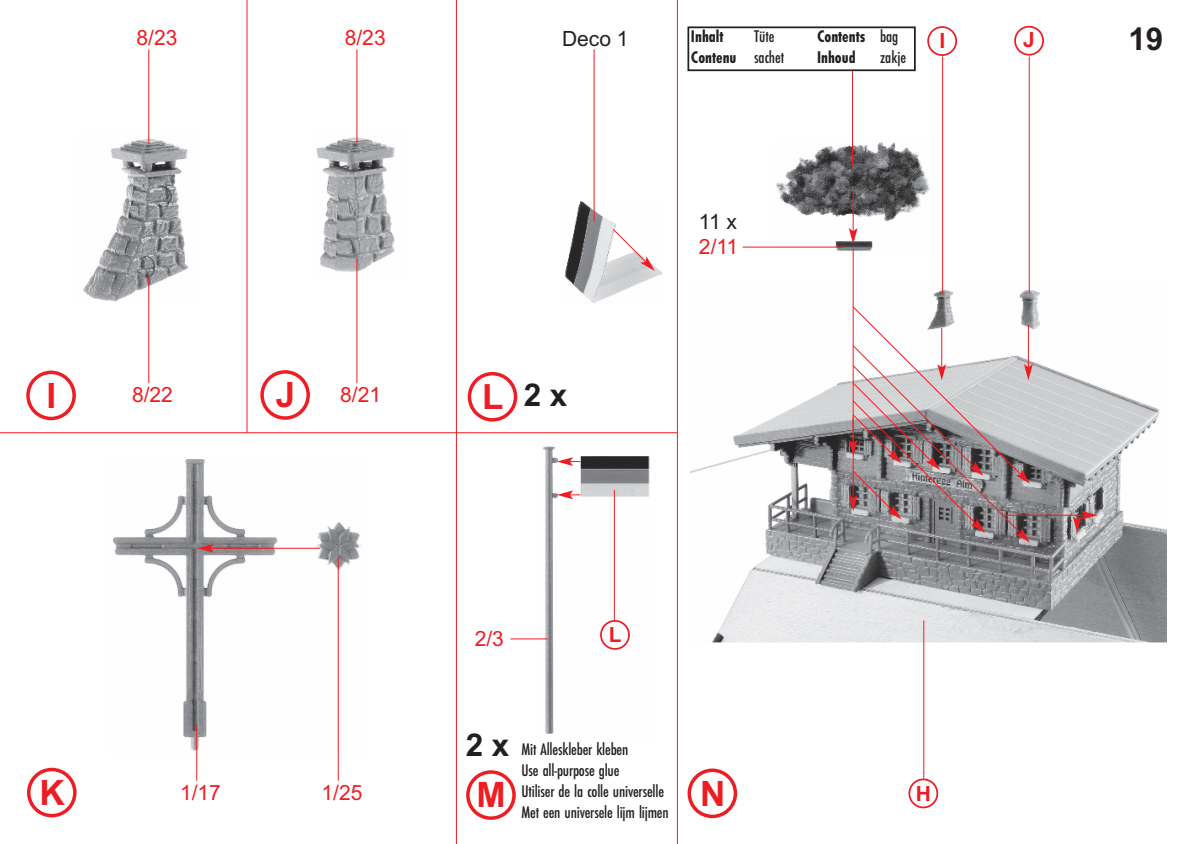
<style>
.page{position:relative;width:1191px;height:844px;background:#fff}
.page>*{position:absolute;margin:0;border:0;box-sizing:border-box;transform-origin:0 0}
.t1{font:700 35px "Arial";color:#ee1d23}
.t2{font:700 31.5px "Arial";color:#231f20}
.t3{font:21px "Arial";color:#ee1d23}
.t4{font:21px "Arial";color:#231f20}
.t5{font:700 21px "Arial";color:#ee1d23}
.t6{font:17.5px/21px "Futura EF Medium Con";letter-spacing:-.01em;color:#231f20}
.t7{font:17.5px "Futura EF Bold Con";color:#231f20}
.s1{font-family:"Futura EF Medium Con"}
</style>
<div class="page">
<img style="left:690px;top:282px;width:476px;height:360px">
<img style="left:113px;top:459px;width:248px;height:294px">
<img style="left:774px;top:142px;width:156px;height:111px">
<img style="left:316px;top:130px;width:79px;height:149px">
<img style="left:83px;top:133px;width:106px;height:169px">
<hr style="left:246px;top:0;width:1px;height:432px;background:#ee1d23">
<hr style="left:148px;top:49px;width:1px;height:94px;background:#ee1d23">
<hr style="left:148px;top:276px;width:1px;height:107px;background:#ee1d23">
<hr style="left:196px;top:725px;width:1px;height:55px;background:#ee1d23">
<hr style="left:338px;top:556px;width:1px;height:224px;background:#ee1d23">
<hr style="left:356px;top:49px;width:1px;height:94px;background:#ee1d23">
<hr style="left:356px;top:259px;width:1px;height:124px;background:#ee1d23">
<svg style="left:27px;top:767px;width:50px;height:50px"></svg>
<svg style="left:468px;top:372px;width:49px;height:49px"></svg>
<svg style="left:1014px;top:26px;width:30px;height:30px"></svg>
<img style="left:536px;top:446px;width:114px;height:288px">
<img style="left:565px;top:199px;width:98px;height:104px">
<hr style="left:614px;top:490px;width:1px;height:131px;background:#ee1d23">
<hr style="left:942px;top:56px;width:1px;height:237px;background:#ee1d23">
<hr style="left:852px;top:70px;width:1px;height:96px;background:#ee1d23">
<hr style="left:510px;top:638px;width:37px;height:1px;background:#ee1d23">
<svg style="left:612px;top:228px;width:43px;height:43px"></svg>
<svg style="left:557px;top:457px;width:23px;height:9px"></svg>
<hr style="left:210px;top:547px;width:110px;height:1px;background:#ee1d23">
<svg style="left:197px;top:543px;width:17px;height:9px"></svg>
<hr style="left:852px;top:248px;width:1px;height:250px;background:#ee1d23">
<hr style="left:1002px;top:514px;width:82px;height:1px;background:#ee1d23">
<svg style="left:1072px;top:510px;width:25px;height:22px"></svg>
<hr style="left:852px;top:189px;width:1px;height:42px;background:#ee1d23">
<svg style="left:848px;top:228px;width:9px;height:16px"></svg>
<hr style="left:1028px;top:56px;width:1px;height:237px;background:#ee1d23">
<svg style="left:848px;top:305px;width:184px;height:237px"></svg>
<svg style="left:557px;top:490px;width:23px;height:9px"></svg>
<svg style="left:26px;top:370px;width:50px;height:50px"></svg>
<svg style="left:927px;top:26px;width:30px;height:30px"></svg>
<svg style="left:260px;top:370px;width:50px;height:49px"></svg>
<hr style="left:456px;top:0;width:1px;height:843px;background:#ee1d23">
<hr style="left:677px;top:0;width:1px;height:843px;background:#ee1d23">
<svg style="left:908px;top:778px;width:30px;height:30px"></svg>
<hr style="left:0;top:432px;width:678px;height:1px;background:#ee1d23">
<svg style="left:466px;top:770px;width:50px;height:49px"></svg>
<svg style="left:687px;top:768px;width:50px;height:50px"></svg>
<svg style="left:600px;top:620px;width:30px;height:29px"></svg>
<hr style="left:923px;top:620px;width:1px;height:158px;background:#ee1d23">
<div style="left:687px;top:26px;width:228px;height:45px;border:2px solid #231f20"></div>
<hr style="left:593px;top:49px;width:1px;height:172px;background:#ee1d23">
<hr style="left:742px;top:246px;width:101px;height:1px;background:#ee1d23">
<h1 class="t1" style="left:47px;top:375px;width:11px">I</h1>
<p class="t3" style="left:137px;top:25px;width:42px">8/23</p>
<h2 class="t2" style="left:1128px;top:20px;width:37px">19</h2>
<p class="t7" style="left:691px;top:30px;width:34px">Inhalt</p>
<p class="t6" style="left:754px;top:27px;width:22px">Tüte</p>
<p class="t7" style="left:817px;top:30px;width:83px">Contents <span class="s1">bag</span></p>
<p class="t7" style="left:691px;top:51px;width:95px">Contenu <span class="s1">sachet</span></p>
<p class="t7" style="left:817px;top:51px;width:40px">Inhoud</p>
<p class="t6" style="left:880px;top:48px;width:28px">zakje</p>
<p class="t3" style="left:345px;top:25px;width:42px">8/23</p>
<p class="t4" style="left:562px;top:26px;width:68px">Deco 1</p>
<p class="t5" style="left:1023px;top:28px;width:13px">J</p>
<p class="t5" style="left:939px;top:28px;width:7px">I</p>
<p class="t3" style="left:132px;top:382px;width:42px">8/22</p>
<h1 class="t1" style="left:276px;top:374px;width:21px">J</h1>
<p class="t3" style="left:340px;top:382px;width:42px">8/21</p>
<h1 class="t1" style="left:482px;top:376px;width:23px">L</h1>
<h2 class="t2" style="left:523px;top:376px;width:45px">2 x</h2>
<p class="t4" style="left:699px;top:209px;width:40px">11 x</p>
<p class="t3" style="left:699px;top:234px;width:41px">2/11</p>
<h1 class="t1" style="left:39px;top:772px;width:27px">K</h1>
<p class="t3" style="left:180px;top:780px;width:42px">1/17</p>
<p class="t3" style="left:321px;top:780px;width:42px">1/25</p>
<p class="t3" style="left:475px;top:626px;width:31px">2/3</p>
<p class="t5" style="left:609px;top:622px;width:14px">L</p>
<h2 class="t2" style="left:466px;top:726px;width:45px">2 x</h2>
<p class="t6" style="left:521px;top:739px;width:149px">Mit Alleskleber kleben<br>Use all-purpose glue<br>Utiliser de la colle universelle<br>Met een universele lijm lijmen</p>
<h1 class="t1" style="left:476px;top:774px;width:31px">M</h1>
<h1 class="t1" style="left:700px;top:772px;width:27px">N</h1>
<p class="t5" style="left:916px;top:781px;width:17px">H</p>
</div>
